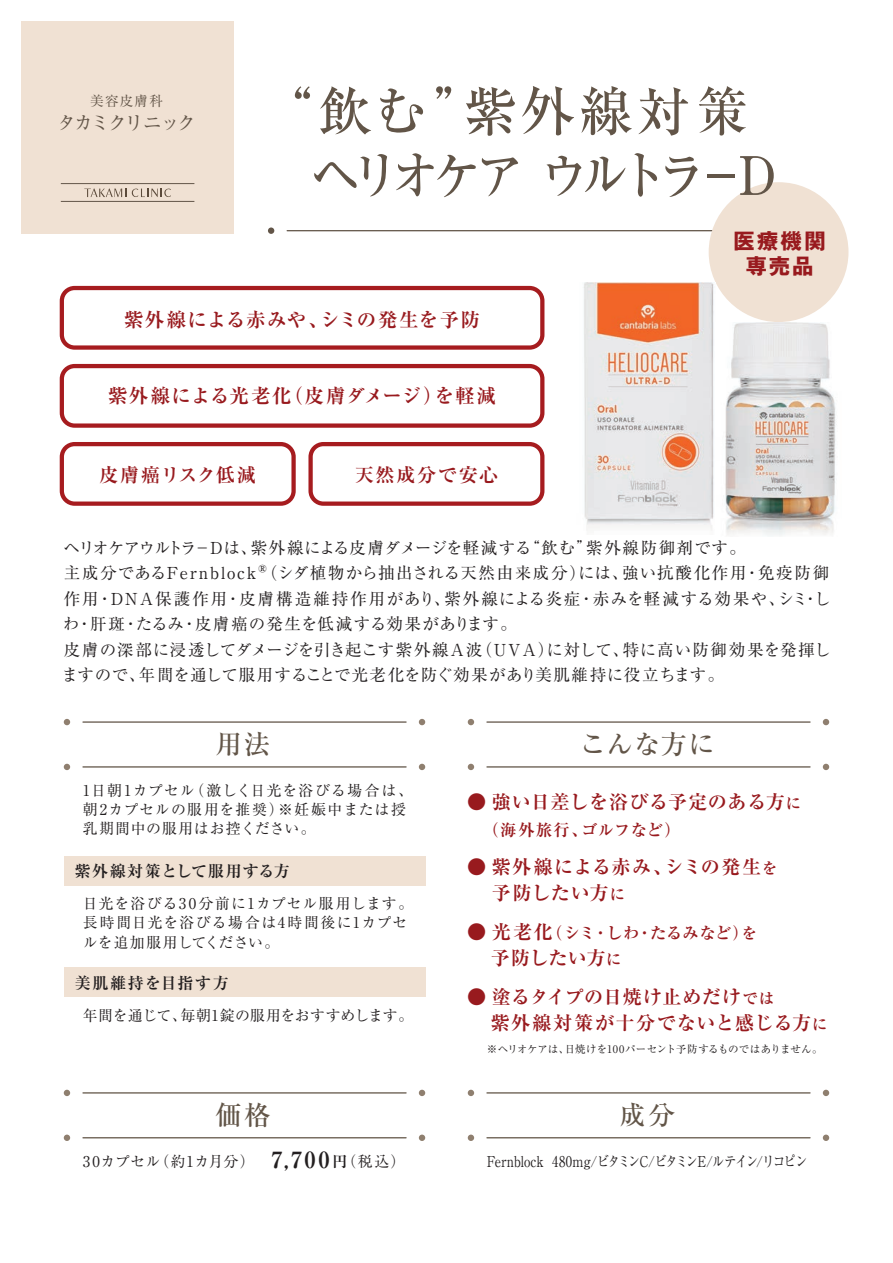
<style>
.page{position:relative;width:893px;height:1263px;background:#fff}
.page>*{position:absolute;margin:0;border:0;box-sizing:border-box;transform-origin:0 0}
.t1{font:500 53.1px/63.8px "Ryumin Pro";letter-spacing:-.165em;color:#625548}
.t2{font:500 26.55px "Ryumin Pro";letter-spacing:.035em;color:#625548}
.t3{font:700 21.3px/25.5px "Gothic MB101 Pro";letter-spacing:.105em;color:#981a1e;text-align:center}
.t4{font:700 19.5px "Ryumin Pro";letter-spacing:.055em;color:#981a1e}
.t5{font:19.5px "Ryumin Pro";letter-spacing:-.125em;color:#625548}
.t6{font:700 19.2px/26.5px "Ryumin Pro";letter-spacing:.035em;color:#981a1e}
.t7{font:700 19.2px "Ryumin Pro";letter-spacing:.09em;color:#981a1e}
.t8{font:16.5px/25.5px "Ryumin Pro";letter-spacing:.055em;color:#231f20}
.t9{font:700 16.2px "Ryumin Pro";letter-spacing:.015em;color:#981a1e}
.t10{font:700 15.9px "Ryumin Pro";letter-spacing:.075em;color:#231f20}
.t11{font:700 15.9px "Ryumin Pro";letter-spacing:.1em;color:#231f20}
.t12{font:14.85px/19.2px "Ryumin Pro";letter-spacing:.05em;color:#231f20}
.t13{font:14.85px/19.2px "Ryumin Pro";letter-spacing:.075em;color:#231f20}
.t14{font:14.85px "Ryumin Pro";letter-spacing:-.04em;color:#231f20;scale:.85 1}
.t15{font:14.85px "Ryumin Pro";letter-spacing:.02em;color:#231f20}
.t16{font:13.65px "Ryumin Pro";letter-spacing:.08em;color:#625548}
.t17{font:10.5px "Ryumin Pro";letter-spacing:-.005em;color:#231f20}
.s1{font-size:15.3px}
.s2{font-size:19.2px}
.s3{font-weight:700;font-size:22.35px}
.s4{font-weight:700}
</style>
<div class="page">
<hr style="left:287px;top:230px;width:523px;height:1px;background:#625548">
<div style="left:268px;top:227px;width:6px;height:7px;background:#625548;border-radius:50%"></div>
<div style="left:709px;top:182px;width:139px;height:140px;background:#f0e1d3;border-radius:50%"></div>
<img style="left:583px;top:283px;width:131px;height:247px">
<img style="left:725px;top:323px;width:111px;height:213px">
<div style="left:60px;top:286px;width:484px;height:64px;border:4px solid #a61c1f;border-radius:13px"></div>
<div style="left:60px;top:364px;width:484px;height:64px;border:4px solid #a61c1f;border-radius:13px"></div>
<div style="left:60px;top:442px;width:236px;height:64px;border:4px solid #a61c1f;border-radius:13px"></div>
<div style="left:308px;top:442px;width:236px;height:64px;border:4px solid #a61c1f;border-radius:13px"></div>
<hr style="left:83px;top:721px;width:323px;height:2px;background:#625548">
<svg style="left:64px;top:719px;width:6px;height:6px"></svg>
<svg style="left:419px;top:719px;width:6px;height:6px"></svg>
<hr style="left:83px;top:766px;width:323px;height:1px;background:#625548">
<svg style="left:64px;top:764px;width:6px;height:6px"></svg>
<svg style="left:419px;top:764px;width:6px;height:6px"></svg>
<hr style="left:487px;top:721px;width:323px;height:2px;background:#625548">
<svg style="left:468px;top:719px;width:6px;height:6px"></svg>
<svg style="left:823px;top:719px;width:6px;height:6px"></svg>
<hr style="left:487px;top:766px;width:323px;height:1px;background:#625548">
<svg style="left:468px;top:764px;width:6px;height:6px"></svg>
<svg style="left:823px;top:764px;width:6px;height:6px"></svg>
<hr style="left:83px;top:1092px;width:323px;height:1px;background:#625548">
<svg style="left:64px;top:1090px;width:6px;height:6px"></svg>
<svg style="left:419px;top:1090px;width:6px;height:6px"></svg>
<hr style="left:83px;top:1137px;width:323px;height:1px;background:#625548">
<div style="left:64px;top:1134px;width:6px;height:7px;background:#8f7f6f;border-radius:50%"></div>
<div style="left:419px;top:1134px;width:6px;height:7px;background:#8f7f6f;border-radius:50%"></div>
<hr style="left:487px;top:1092px;width:323px;height:1px;background:#625548">
<svg style="left:468px;top:1090px;width:6px;height:6px"></svg>
<svg style="left:823px;top:1090px;width:6px;height:6px"></svg>
<hr style="left:487px;top:1137px;width:323px;height:1px;background:#625548">
<div style="left:468px;top:1134px;width:6px;height:7px;background:#8f7f6f;border-radius:50%"></div>
<div style="left:823px;top:1134px;width:6px;height:7px;background:#8f7f6f;border-radius:50%"></div>
<div style="left:64px;top:856px;width:361px;height:29px;background:#f0e1d3"></div>
<div style="left:64px;top:967px;width:361px;height:30px;background:#f0e1d3"></div>
<div style="left:21px;top:21px;width:213px;height:213px;background:#f0e1d3"></div>
<hr style="left:61px;top:201px;width:133px;height:1px;background:#625548">
<hr style="left:61px;top:183px;width:133px;height:1px;background:#625548">
<svg style="left:84px;top:188px;width:42px;height:9px"></svg>
<svg style="left:132px;top:189px;width:39px;height:8px"></svg>
<p class="t16" style="left:90px;top:90px;width:74px">美容皮膚科</p>
<p class="t5" style="left:57px;top:107px;width:141px">タカミクリニック</p>
<h1 class="t1" style="left:310px;top:76px;width:468px;text-indent:-50px">“飲む”紫外線対策ヘリオケア ウルトラ－D</h1>
<p class="t3" style="left:733px;top:225px;width:94px">医療機関専売品</p>
<p class="t4" style="left:124px;top:304px;width:357px">紫外線による赤みや、シミの発生を予防</p>
<p class="t4" style="left:108px;top:380px;width:389px">紫外線による光老化（皮膚ダメージ）を軽減</p>
<p class="t6" style="left:99px;top:460px;width:158px">皮膚癌リスク低減</p>
<p class="t7" style="left:355px;top:460px;width:145px">天然成分で安心</p>
<p class="t8" style="left:62px;top:534px;width:770px">ヘリオケアウルトラ－Dは、紫外線による皮膚ダメージを軽減する“飲む”紫外線防御剤です。<br>主成分であるFernblock®(シダ植物から抽出される天然由来成分)には、強い抗酸化作用・免疫防御作用・DNA保護作用・皮膚構造維持作用があり、紫外線による炎症・赤みを軽減する効果や、シミ・しわ・肝斑・たるみ・皮膚癌の発生を低減する効果があります。<br>皮膚の深部に浸透してダメージを引き起こす紫外線A波（UVA）に対して、特に高い防御効果を発揮しますので、年間を通して服用することで光老化を防ぐ効果があり美肌維持に役立ちます。</p>
<h2 class="t2" style="left:216px;top:723px;width:56px">用法</h2>
<h2 class="t2" style="left:580px;top:723px;width:136px">こんな方に</h2>
<p class="t12" style="left:83px;top:779px;width:332px">1日朝1カプセル（激しく日光を浴びる場合は、朝2カプセルの服用を推奨）※妊娠中または授乳期間中の服用はお控ください。</p>
<p class="t6" style="left:467px;top:787px;width:336px">● 強い日差しを浴びる予定のある方<span class="s1">に</span></p>
<p class="t9" style="left:467px;top:817px;width:215px"><span class="s1">　</span> （海外旅行、ゴルフなど）</p>
<p class="t6" style="left:492px;top:852px;width:287px;text-indent:-25px">● 紫外線による赤み、シミの発生<span class="s1">を</span>予防したい方<span class="s1">に</span></p>
<p class="t9" style="left:467px;top:920px;width:292px"><span class="s2">● 光老化</span>（シミ・しわ・たるみなど）<span class="s1">を</span></p>
<p class="t6" style="left:491px;top:943px;width:132px">予防したい方<span class="s1">に</span></p>
<p class="t6" style="left:491px;top:982px;width:338px;text-indent:-24px">● 塗るタイプの日焼け止めだけ<span class="s1">では<br></span>紫外線対策が十分でないと感じる方<span class="s1">に</span></p>
<p class="t10" style="left:75px;top:858px;width:216px">紫外線対策として服用する方</p>
<p class="t13" style="left:83px;top:893px;width:332px">日光を浴びる30分前に1カプセル服用します。長時間日光を浴びる場合は4時間後に1カプセルを追加服用してください。</p>
<p class="t11" style="left:75px;top:970px;width:155px">美肌維持を目指す方</p>
<p class="t15" style="left:83px;top:1004px;width:332px">年間を通じて、毎朝1錠の服用をおすすめします。</p>
<h2 class="t2" style="left:215px;top:1094px;width:57px">価格</h2>
<p class="t12" style="left:83px;top:1150px;width:324px">30カプセル（約1カ月分）　 <span class="s3">7,700</span> <span class="s4">円</span>（税込）</p>
<p class="t17" style="left:487px;top:1040px;width:337px">※ヘリオケアは、日焼けを100パーセント予防するものではありません。</p>
<h2 class="t2" style="left:619px;top:1094px;width:57px">成分</h2>
<p class="t14" style="left:487px;top:1149px;width:379px">Fernblock 480mg/ビタミンC/ビタミンE/ルテイン/リコピン</p>
</div>
